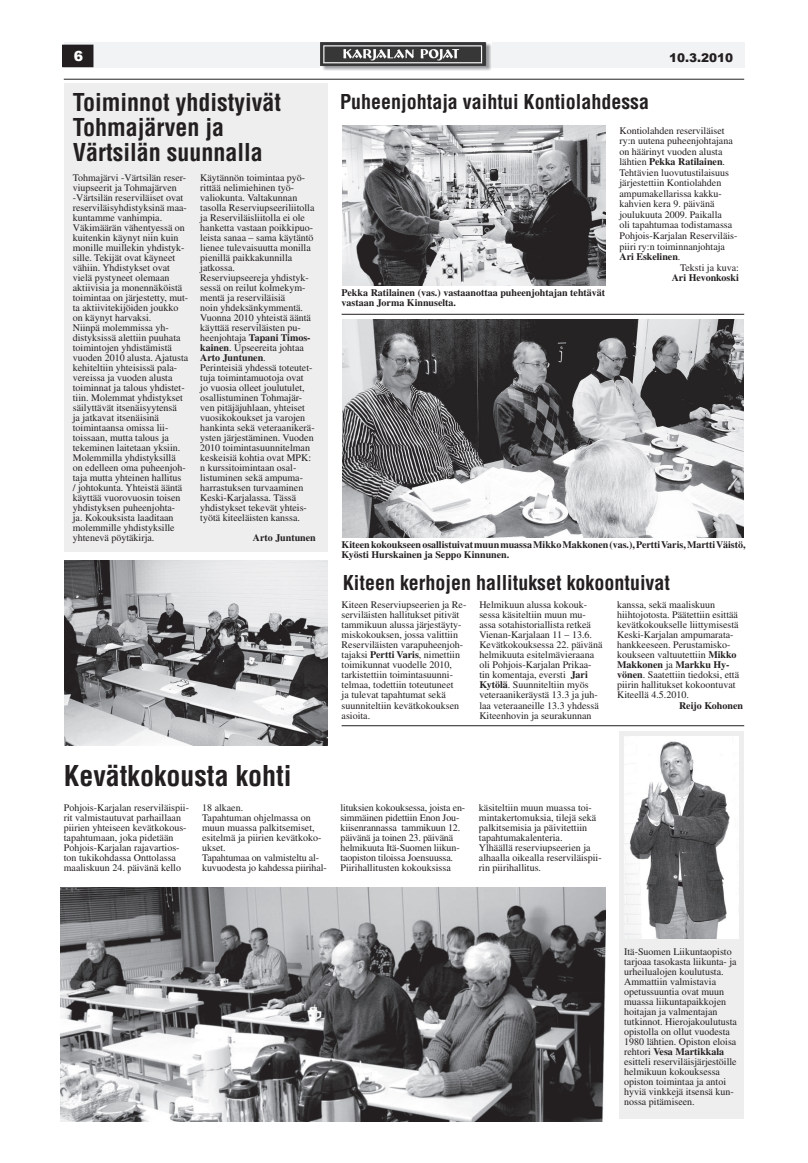
<style>
.page{position:relative;width:808px;height:1163px;background:#fff}
.page>*{position:absolute;margin:0;border:0;box-sizing:border-box;transform-origin:0 0}
.t1{font:700 condensed 28px "Helvetica";color:#231f20}
.t2{font:700 condensed 24px/25px "Helvetica";color:#231f20}
.t3{font:700 condensed 20px "Helvetica";color:#231f20}
.t4{font:900 14px "Arial";color:#fff}
.t5{font:900 12px "Arial";color:#231f20}
.t6{font:10px/10px "Times";color:#231f20}
.t7{font:700 10px/10px "Times";color:#231f20}
.s1{font-weight:700}
.s2{font-weight:400}
</style>
<div class="page">
<div style="left:64px;top:43px;width:680px;height:25px;background:#f2f3f4"></div>
<img style="left:321px;top:42px;width:171px;height:29px">
<div style="left:619px;top:731px;width:125px;height:387px;background:#eeeeef"></div>
<div style="left:64px;top:83px;width:263px;height:468px;background:#eeeeef"></div>
<div style="left:63px;top:45px;width:30px;height:22px;background:#231f20"></div>
<div style="left:62px;top:45px;width:31px;height:22px;border:1px solid #231f20"></div>
<hr style="left:64px;top:79px;width:680px;height:1px;background:#231f20">
<img style="left:624px;top:736px;width:115px;height:202px">
<img style="left:342px;top:319px;width:401px;height:218px">
<img style="left:343px;top:126px;width:262px;height:160px">
<img style="left:61px;top:887px;width:544px;height:233px">
<img style="left:64px;top:561px;width:263px;height:184px">
<hr style="left:342px;top:314px;width:402px;height:1px;background:#231f20">
<hr style="left:342px;top:725px;width:402px;height:1px;background:#231f20">
<h3 class="t4" style="left:74px;top:48px;width:11px">6</h3>
<p class="t5" style="left:669px;top:51px;width:66px">10.3.2010</p>
<h2 class="t2" style="left:73px;top:89px;width:210px">Toiminnot yhdistyivät<br>Tohmajärven ja<br>Värtsilän suunnalla</h2>
<p class="t6" style="left:73px;top:172px;width:117px">Tohmajärvi -Värtsilän reser&shy;viupseerit ja Tohmajärven -Värtsilän reserviläiset ovat reserviläisyhdistyksinä maa&shy;kuntamme vanhimpia.<br>Väkimäärän vähentyessä on kuitenkin käynyt niin kuin monille muillekin yhdistyk&shy;sille. Tekijät ovat käyneet vähiin. Yhdistykset ovat vielä pystyneet olemaan aktiivisia ja monennäköistä toimintaa on järjestetty, mut&shy;ta aktiivitekijöiden joukko on käynyt harvaksi.<br>Niinpä molemmissa yh&shy;distyksissä alettiin puuhata toimintojen yhdistämistä vuoden 2010 alusta. Ajatusta kehiteltiin yhteisissä pala&shy;vereissa ja vuoden alusta toiminnat ja talous yhdistet&shy;tiin. Molemmat yhdistykset säilyttävät itsenäisyytensä<br>ja jatkavat itsenäisinä toimintaansa omissa lii&shy;toissaan, mutta talous ja tekeminen laitetaan yksiin.<br>Molemmilla yhdistyksillä on edelleen oma puheenjoh&shy;taja mutta yhteinen hallitus<br>/ johtokunta. Yhteistä ääntä käyttää vuorovuosin toisen yhdistyksen puheenjohta-<br>ja. Kokouksista laaditaan molemmille yhdistyksille yhtenevä pöytäkirja.</p>
<p class="t6" style="left:200px;top:172px;width:116px">Käytännön toimintaa pyö&shy;rittää nelimiehinen työ&shy;valiokunta. Valtakunnan tasolla Reserviupseeriliitolla ja Reserviläisliitolla ei ole hanketta vastaan poikkipuo&shy;leista sanaa – sama käytäntö lienee tulevaisuutta monilla pienillä paikkakunnilla jatkossa.<br>Reserviupseereja yhdistyk&shy;sessä on reilut kolmekym&shy;mentä ja reserviläisiä<br>noin yhdeksänkymmentä.<br>Vuonna 2010 yhteistä ääntä käyttää reserviläisten pu&shy;heenjohtaja <span class="s1">Tapani Timos&shy;kainen</span>. Upseereita johtaa<br><span class="s1">Arto Juntunen</span>.<br>Perinteisiä yhdessä toteutet&shy;tuja toimintamuotoja ovat<br>jo vuosia olleet joulutulet, osallistuminen Tohmajär&shy;ven pitäjäjuhlaan, yhteiset vuosikokoukset ja varojen hankinta sekä veteraanikerä&shy;ysten järjestäminen. Vuoden<br>2010 toimintasuunnitelman keskeisiä kohtia ovat MPK: n kurssitoimintaan osal&shy;listuminen sekä ampuma&shy;harrastuksen turvaaminen<br>Keski-Karjalassa. Tässä yhdistykset tekevät yhteis&shy;työtä kiteeläisten kanssa.</p>
<p class="t7" style="left:253px;top:532px;width:64px">Arto Juntunen</p>
<h1 class="t1" style="left:64px;top:759px;width:229px">Kevätkokousta kohti</h1>
<h3 class="t3" style="left:340px;top:89px;width:310px">Puheenjohtaja vaihtui Kontiolahdessa</h3>
<p class="t6" style="left:619px;top:125px;width:107px">Kontiolahden reserviläiset</p>
<p class="t6" style="left:619px;top:136px;width:115px">ry:n uutena puheenjohtajana</p>
<p class="t6" style="left:619px;top:146px;width:105px">on häärinyt vuoden alusta</p>
<p class="t7" style="left:619px;top:157px;width:107px"><span class="s2">lähtien</span> Pekka Ratilainen<span class="s2">.</span></p>
<p class="t6" style="left:619px;top:167px;width:111px">Tehtävien luovutustilaisuus</p>
<p class="t6" style="left:619px;top:178px;width:103px">järjestettiin Kontiolahden</p>
<p class="t6" style="left:619px;top:188px;width:104px">ampumakellarissa kakku-</p>
<p class="t6" style="left:619px;top:199px;width:96px">kahvien kera 9. päivänä</p>
<p class="t6" style="left:619px;top:209px;width:104px">joulukuuta 2009. Paikalla</p>
<p class="t6" style="left:619px;top:220px;width:114px">oli tapahtumaa todistamassa</p>
<p class="t6" style="left:619px;top:230px;width:120px">Pohjois-Karjalan Reserviläis-</p>
<p class="t6" style="left:619px;top:241px;width:107px">piiri ry:n toiminnanjohtaja</p>
<p class="t7" style="left:619px;top:251px;width:63px">Ari Eskelinen<span class="s2">.</span></p>
<p class="t6" style="left:680px;top:262px;width:60px">Teksti ja kuva:</p>
<p class="t7" style="left:672px;top:272px;width:69px">Ari Hevonkoski</p>
<p class="t7" style="left:342px;top:288px;width:265px">Pekka Ratilainen (vas.) vastaanottaa puheenjohtajan tehtävät vastaan Jorma Kinnuselta.</p>
<p class="t7" style="left:342px;top:539px;width:405px">Kiteen kokoukseen osallistuivat muun muassa Mikko Makkonen (vas.), Pertti Varis, Martti Väistö,<br>Kyösti Hurskainen ja Seppo Kinnunen.</p>
<h3 class="t3" style="left:343px;top:570px;width:329px">Kiteen kerhojen hallitukset kokoontuivat</h3>
<p class="t6" style="left:342px;top:600px;width:126px">Kiteen Reserviupseerien ja Re&shy;serviläisten hallitukset pitivät tammikuun alussa järjestäyty&shy;miskokouksen, jossa valittiin<br>Reserviläisten varapuheenjoh&shy;tajaksi <span class="s1">Pertti Varis</span>, nimettiin toimikunnat vuodelle 2010, tarkistettiin toimintasuunni&shy;telmaa, todettiin toteutuneet<br>ja tulevat tapahtumat sekä suunniteltiin kevätkokouksen asioita.</p>
<p class="t6" style="left:479px;top:600px;width:125px">Helmikuun alussa kokouk&shy;sessa käsiteltiin muun mu&shy;assa sotahistoriallista retkeä<br>Vienan-Karjalaan 11 – 13.6.<br>Kevätkokouksessa 22. päivänä helmikuuta esitelmävieraana oli Pohjois-Karjalan Prikaa&shy;tin komentaja, eversti <span class="s1">Jari<br>Kytölä</span>. Suunniteltiin myös veteraanikeräystä 13.3 ja juh&shy;laa veteraaneille 13.3 yhdessä<br>Kiteenhovin ja seurakunnan</p>
<p class="t6" style="left:617px;top:600px;width:123px">kanssa, sekä maaliskuun hiihtojotosta. Päätettiin esittää kevätkokoukselle liittymisestä<br>Keski-Karjalan ampumarata&shy;hankkeeseen. Perustamisko&shy;koukseen valtuutettiin <span class="s1">Mikko<br>Makkonen</span> ja <span class="s1">Markku Hy&shy;vönen</span>. Saatettiin tiedoksi, että piirin hallitukset kokoontuvat<br>Kiteellä 4.5.2010.</p>
<p class="t7" style="left:679px;top:699px;width:65px">Reijo Kohonen</p>
<p class="t6" style="left:64px;top:802px;width:127px">Pohjois-Karjalan reserviläispii&shy;rit valmistautuvat parhaillaan piirien yhteiseen kevätkokous&shy;tapahtumaan, joka pidetään<br>Pohjois-Karjalan rajavartios&shy;ton tukikohdassa Onttolassa maaliskuun 24. päivänä kello</p>
<p class="t6" style="left:202px;top:802px;width:126px">18 alkaen.<br>Tapahtuman ohjelmassa on muun muassa palkitsemiset, esitelmä ja piirien kevätkoko&shy;ukset.<br>Tapahtumaa on valmisteltu al&shy;kuvuodesta jo kahdessa piirihal-</p>
<p class="t6" style="left:340px;top:802px;width:126px">lituksien kokouksessa, joista en&shy;simmäinen pidettiin Enon Jou&shy;kiisenrannassa tammikuun 12. päivänä ja toinen 23. päivänä helmikuuta Itä-Suomen liikun&shy;taopiston tiloissa Joensuussa.<br>Piirihallitusten kokouksissa</p>
<p class="t6" style="left:479px;top:802px;width:124px">käsiteltiin muun muassa toi&shy;mintakertomuksia, tilejä sekä palkitsemisia ja päivitettiin tapahtumakalenteria.<br>Ylhäällä reserviupseerien ja alhaalla oikealla reserviläispii&shy;rin piirihallitus.</p>
<p class="t6" style="left:624px;top:946px;width:114px">Itä-Suomen Liikuntaopisto tarjoaa tasokasta liikunta- ja urheilualojen koulutusta.<br>Ammattiin valmistavia opetussuuntia ovat muun muassa liikuntapaikkojen hoitajan ja valmentajan tutkinnot. Hierojakoulutusta opistolla on ollut vuodesta<br>1980 lähtien. Opiston eloisa rehtori <span class="s1">Vesa Martikkala </span>esitteli reserviläisjärjestöille helmikuun kokouksessa opiston toimintaa ja antoi hyviä vinkkejä itsensä kun&shy;nossa pitämiseen.</p>
</div>
